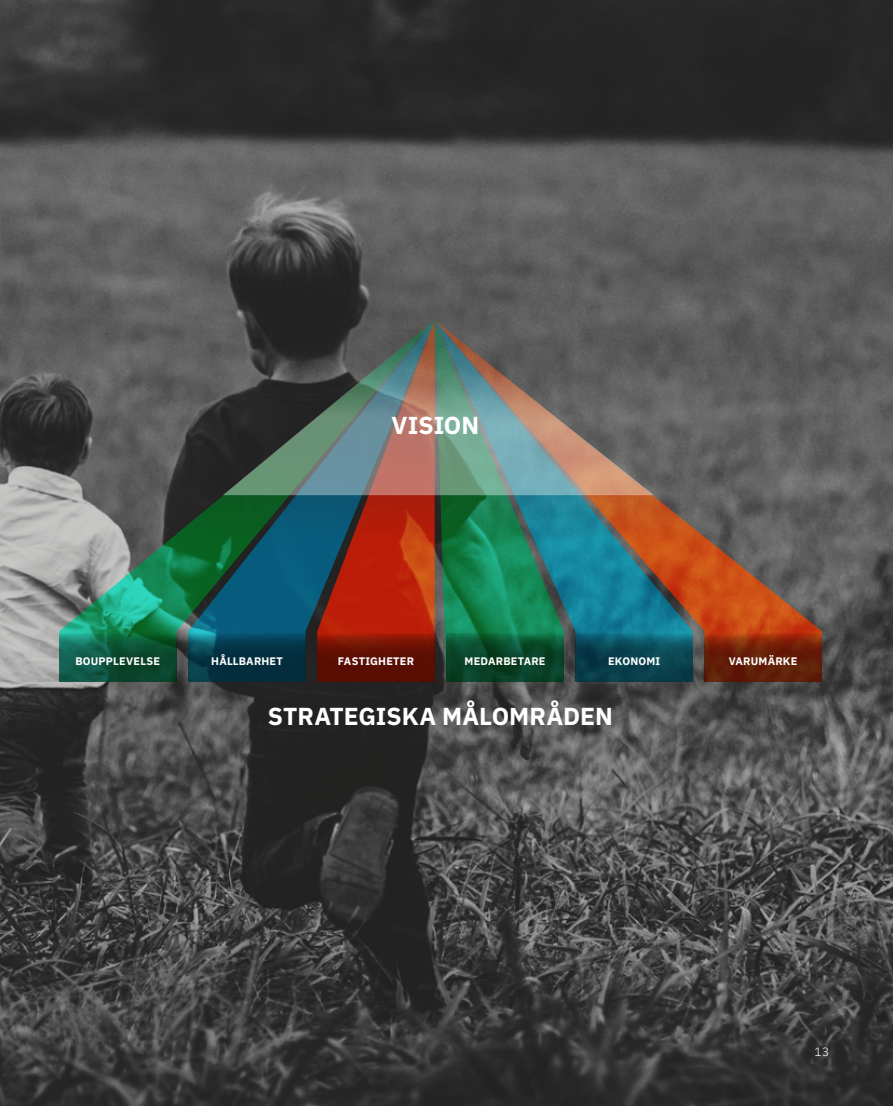
<style>
.page{position:relative;width:893px;height:1106px;background:#fff}
.page>*{position:absolute;margin:0;border:0;box-sizing:border-box;transform-origin:0 0}
.t1{font:700 24.6px "Smmcbr Cnxblq Chmrdh IBM Plex Sans";color:#fff}
.t2{font:300 12px "Blynmf Yvcfjd Xdwlgf IBM Plex Sans";color:#fff}
.t3{font:700 10.95px "Smmcbr Cnxblq Chmrdh IBM Plex Sans";letter-spacing:.02em;color:#fff}
</style>
<div class="page">
<img style="left:0;top:0;width:893px;height:1106px">
<svg style="left:59px;top:320px;width:129px;height:362px;background:#5a7068"></svg>
<svg style="left:188px;top:320px;width:129px;height:362px;background:#1a5352"></svg>
<svg style="left:317px;top:495px;width:118px;height:138px;background:#952d1d"></svg>
<svg style="left:188px;top:633px;width:118px;height:49px;background:#053a4b"></svg>
<svg style="left:317px;top:633px;width:118px;height:49px;background:#691104"></svg>
<svg style="left:59px;top:633px;width:117px;height:49px;background:#0e583e"></svg>
<svg style="left:693px;top:320px;width:129px;height:362px;background:#715c52"></svg>
<svg style="left:564px;top:320px;width:129px;height:362px;background:#596a66"></svg>
<svg style="left:435px;top:495px;width:129px;height:187px;background:#1c7d5c"></svg>
<svg style="left:575px;top:633px;width:118px;height:49px;background:#0a4857"></svg>
<svg style="left:446px;top:633px;width:118px;height:49px;background:#0a4a2c"></svg>
<svg style="left:704px;top:633px;width:118px;height:49px;background:#702208"></svg>
<svg style="left:223px;top:320px;width:431px;height:175px;background:#686d67"></svg>
<p class="t1" style="left:392px;top:405px;width:89px">VISION</p>
<p class="t3" style="left:75px;top:652px;width:86px">BOUPPLEVELSE</p>
<p class="t3" style="left:211px;top:652px;width:73px">HÅLLBARHET</p>
<p class="t3" style="left:338px;top:652px;width:78px">FASTIGHETER</p>
<p class="t3" style="left:465px;top:652px;width:83px">MEDARBETARE</p>
<p class="t3" style="left:608px;top:652px;width:54px">EKONOMI</p>
<p class="t3" style="left:729px;top:652px;width:70px">VARUMÄRKE</p>
<p class="t1" style="left:268px;top:696px;width:347px">STRATEGISKA MÅLOMRÅDEN</p>
<p class="t2" style="left:815px;top:1042px;width:16px">13</p>
</div>
